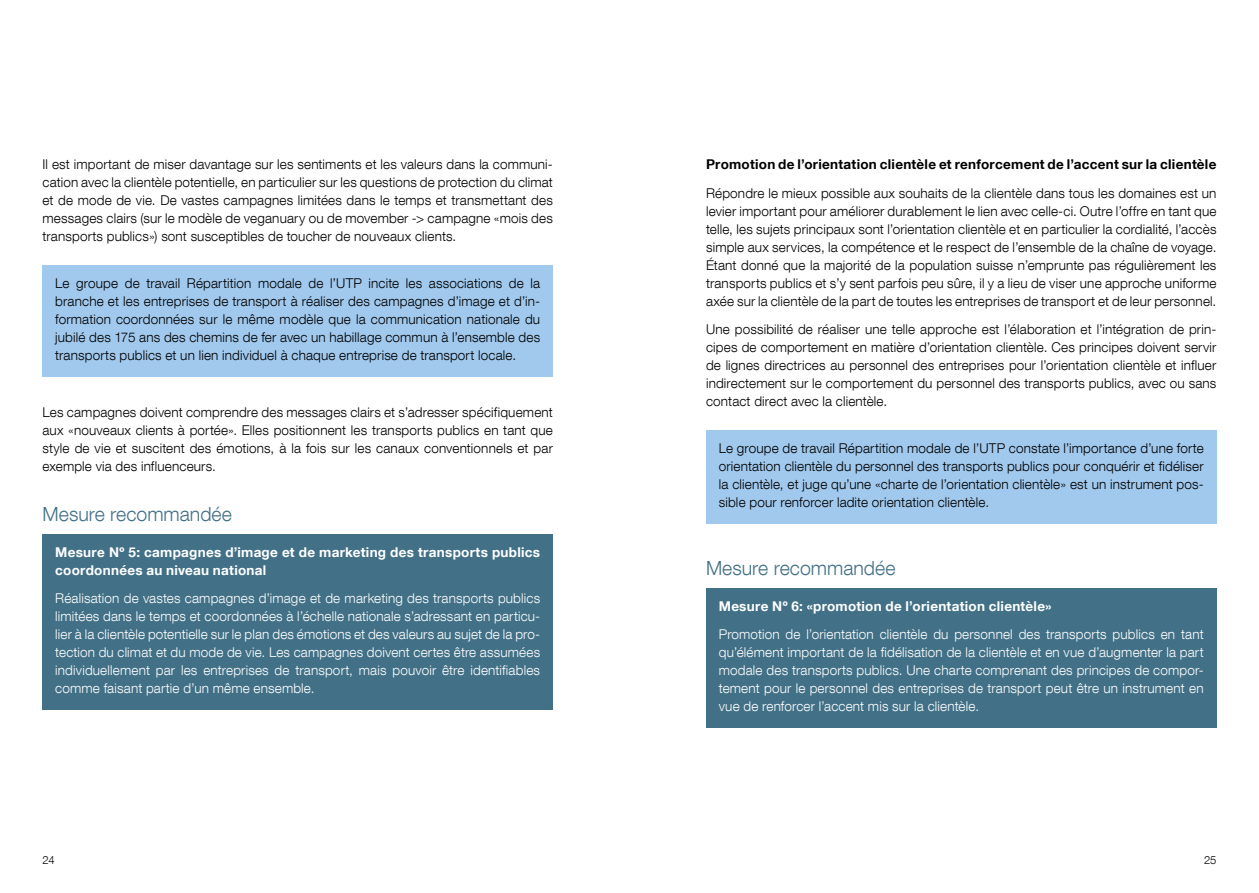
<style>
.page{position:relative;width:1259px;height:893px;background:#fff}
.page>*{position:absolute;margin:0;border:0;box-sizing:border-box;transform-origin:0 0}
._3_untertitel{font:300 19.5px "Helvetica Neue LT Com";color:#427187}
.Grundschrift_f{font:300 13.5px/18px "Helvetica Neue LT Com";letter-spacing:.01em;color:#000;text-align:justify}
.kastentext-dunkel{font:300 13.5px/18px "Helvetica Neue LT Com";letter-spacing:.01em;color:#fff;text-align:justify}
.kastentext_FR{font:300 13.5px/18px "Helvetica Neue LT Com";letter-spacing:.01em;color:#000;text-align:justify}
.kastentext-dunkel-2{font:700 13.5px/18px "Helvetica Neue LT Com";letter-spacing:.02em;color:#fff}
.Grundschrift_f-2{font:700 13.5px "Helvetica Neue LT Com";letter-spacing:.02em;color:#000}
.t1{font:300 11.25px "Helvetica Neue LT Com";color:#000}
</style>
<div class="page">
<div style="left:43px;top:265px;width:510px;height:111px;background:#a1c9ed"></div>
<div style="left:43px;top:534px;width:510px;height:57px;background:#427187"></div>
<div style="left:43px;top:581px;width:510px;height:129px;background:#427187"></div>
<div style="left:706px;top:431px;width:510px;height:93px;background:#a1c9ed"></div>
<div style="left:706px;top:588px;width:510px;height:39px;background:#427187"></div>
<div style="left:706px;top:617px;width:510px;height:111px;background:#427187"></div>
<p class="Grundschrift_f" style="left:43px;top:155px;width:512px">Il est important de miser davantage sur les sentiments et les valeurs dans la communi&shy;cation avec la clientèle potentielle, en particulier sur les questions de protection du climat et de mode de vie. De vastes campagnes limitées dans le temps et transmettant des messages clairs (sur le modèle de veganuary ou de movember -&gt; campagne «mois des transports publics») sont susceptibles de toucher de nouveaux clients.</p>
<p class="kastentext_FR" style="left:55px;top:274px;width:486px">Le groupe de travail Répartition modale de l’UTP incite les associations de la branche et les entreprises de transport à réaliser des campagnes d’image et d’in&shy;formation coordonnées sur le même modèle que la communication nationale du jubilé des 175 ans des chemins de fer avec un habillage commun à l’ensemble des transports publics et un lien individuel à chaque entreprise de transport locale.</p>
<p class="Grundschrift_f" style="left:43px;top:403px;width:512px">Les campagnes doivent comprendre des messages clairs et s’adresser spécifiquement aux «nouveaux clients à portée». Elles positionnent les transports publics en tant que style de vie et suscitent des émotions, à la fois sur les canaux conventionnels et par exemple via des influenceurs.</p>
<p class="_3_untertitel" style="left:43px;top:502px;width:191px">Mesure recommandée</p>
<p class="kastentext-dunkel-2" style="left:55px;top:542px;width:486px">Mesure Nº 5: campagnes d’image et de marketing des transports publics coordonnées au niveau national</p>
<p class="kastentext-dunkel" style="left:55px;top:589px;width:486px">Réalisation de vastes campagnes d’image et de marketing des transports publics limitées dans le temps et coordonnées à l’échelle nationale s’adressant en particu&shy;lier à la clientèle potentielle sur le plan des émotions et des valeurs au sujet de la pro&shy;tection du climat et du mode de vie. Les campagnes doivent certes être assumées individuellement par les entreprises de transport, mais pouvoir être identifiables comme faisant partie d’un même ensemble.</p>
<p class="Grundschrift_f-2" style="left:706px;top:156px;width:512px">Promotion de l’orientation clientèle et renforcement de l’accent sur la clientèle</p>
<p class="Grundschrift_f" style="left:706px;top:184px;width:512px">Répondre le mieux possible aux souhaits de la clientèle dans tous les domaines est un levier important pour améliorer durablement le lien avec celle-ci. Outre l’offre en tant que telle, les sujets principaux sont l’orientation clientèle et en particulier la cordialité, l’accès simple aux services, la compétence et le respect de l’ensemble de la chaîne de voyage.<br>Étant donné que la majorité de la population suisse n’emprunte pas régulièrement les transports publics et s’y sent parfois peu sûre, il y a lieu de viser une approche uniforme axée sur la clientèle de la part de toutes les entreprises de transport et de leur personnel.</p>
<p class="Grundschrift_f" style="left:706px;top:320px;width:512px">Une possibilité de réaliser une telle approche est l’élaboration et l’intégration de prin&shy;cipes de comportement en matière d’orientation clientèle. Ces principes doivent servir de lignes directrices au personnel des entreprises pour l’orientation clientèle et influer indirectement sur le comportement du personnel des transports publics, avec ou sans contact direct avec la clientèle.</p>
<p class="kastentext_FR" style="left:719px;top:439px;width:486px">Le groupe de travail Répartition modale de l’UTP constate l’importance d’une forte orientation clientèle du personnel des transports publics pour conquérir et fidéliser la clientèle, et juge qu’une «charte de l’orientation clientèle» est un instrument pos&shy;sible pour renforcer ladite orientation clientèle.</p>
<p class="_3_untertitel" style="left:706px;top:556px;width:191px">Mesure recommandée</p>
<p class="kastentext-dunkel-2" style="left:719px;top:596px;width:334px">Mesure Nº 6: «promotion de l’orientation clientèle»</p>
<p class="kastentext-dunkel" style="left:719px;top:625px;width:486px">Promotion de l’orientation clientèle du personnel des transports publics en tant qu’élément important de la fidélisation de la clientèle et en vue d’augmenter la part modale des transports publics. Une charte comprenant des principes de compor&shy;tement pour le personnel des entreprises de transport peut être un instrument en vue de renforcer l’accent mis sur la clientèle.</p>
<p class="t1" style="left:43px;top:853px;width:14px">24</p>
<p class="t1" style="left:1204px;top:853px;width:14px">25</p>
</div>
